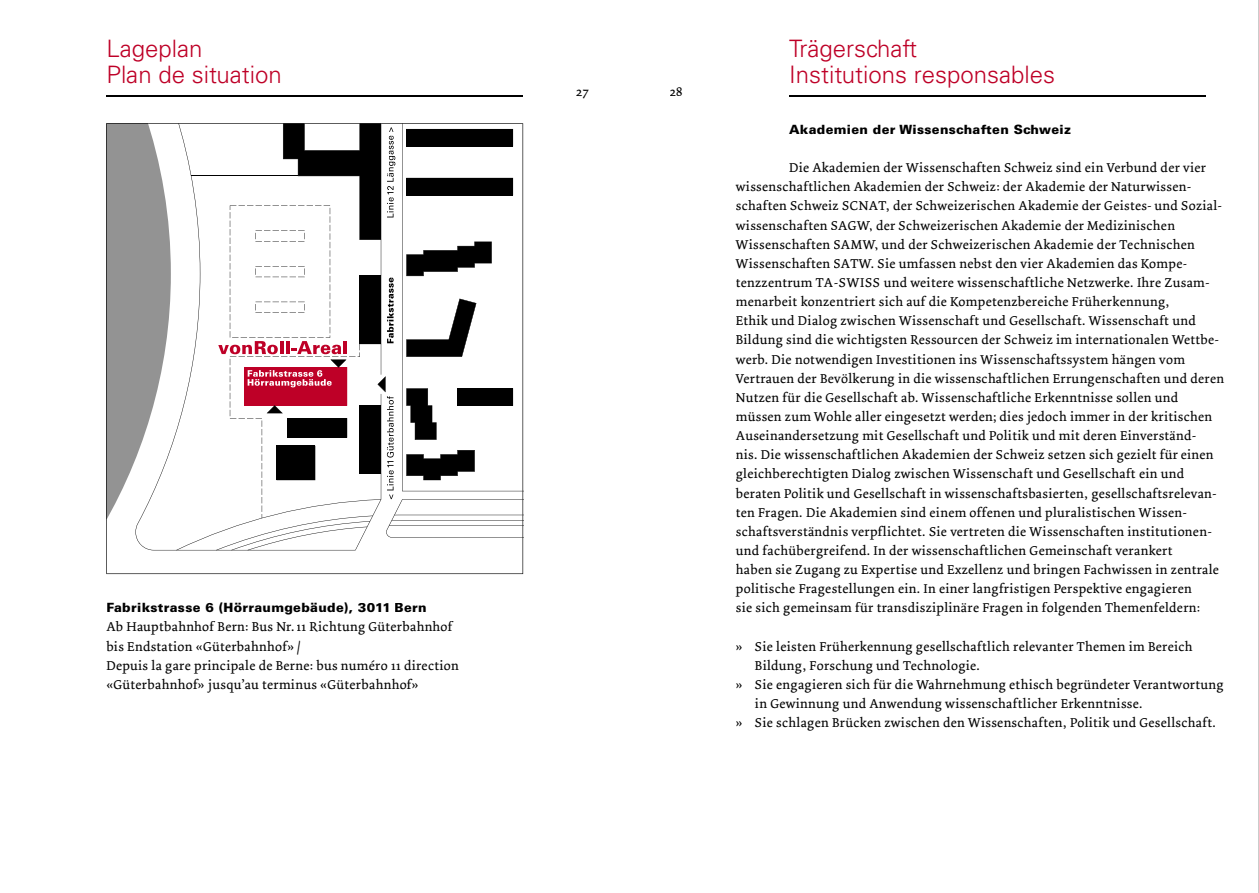
<style>
.page{position:relative;width:1259px;height:893px;background:#fff}
.page>*{position:absolute;margin:0;border:0;box-sizing:border-box;transform-origin:0 0}
.t1{font:300 24px/25.5px "Univers LT";color:#be0027}
.t2{font:13.5px/19.2px "Dolly";letter-spacing:.025em;color:#000}
.t3{font:900 12.75px "Univers LT";letter-spacing:.025em;color:#000}
</style>
<div class="page">
<svg style="left:106px;top:123px;width:417px;height:451px"></svg>
<svg style="left:106px;top:123px;width:65px;height:418px"></svg>
<svg style="left:178px;top:123px;width:345px;height:415px"></svg>
<hr style="left:0;top:0;width:1px;height:893px;background:#cbcbcb">
<hr style="left:106px;top:95px;width:417px;height:1px;background:#000">
<hr style="left:1258px;top:0;width:1px;height:893px;background:#cbcbcb">
<hr style="left:789px;top:95px;width:416px;height:1px;background:#000">
<h1 class="t1" style="left:106px;top:36px;width:177px">Lageplan<br>Plan de situation</h1>
<p class="t3" style="left:106px;top:600px;width:322px">Fabrikstrasse 6 (Hörraumgebäude), 3011 Bern</p>
<p class="t2" style="left:106px;top:618px;width:354px">Ab Hauptbahnhof Bern: Bus Nr.11 Richtung Güterbahnhof bis Endstation «Güterbahnhof» /<br>Depuis la gare principale de Berne: bus numéro 11 direction «Güterbahnhof» jusqu’au terminus «Güterbahnhof»</p>
<p class="t2" style="left:576px;top:82px;width:14px">27</p>
<p class="t2" style="left:670px;top:82px;width:14px">28</p>
<h1 class="t1" style="left:789px;top:36px;width:268px">Trägerschaft<br>Institutions responsables</h1>
<p class="t3" style="left:789px;top:121px;width:284px">Akademien der Wissenschaften Schweiz</p>
<p class="t2" style="left:736px;top:158px;width:490px;text-indent:53px">Die Akademien der Wissenschaften Schweiz sind ein Verbund der vier wissenschaftlichen Akademien der Schweiz: der Akademie der Naturwissen&shy;schaften Schweiz SCNAT, der Schweizerischen Akademie der Geistes- und Sozial&shy;wissenschaften SAGW, der Schweizerischen Akademie der Medizinischen Wissenschaften SAMW, und der Schweizerischen Akademie der Technischen Wissenschaften SATW. Sie umfassen nebst den vier Akademien das Kompe&shy;tenzzentrum TA-SWISS und weitere wissenschaftliche Netzwerke. Ihre Zusam&shy;menarbeit konzentriert sich auf die Kompetenzbereiche Früherkennung,<br>Ethik und Dialog zwischen Wissenschaft und Gesellschaft. Wissenschaft und Bildung sind die wichtigsten Ressourcen der Schweiz im internationalen Wettbe&shy;werb. Die notwendigen Investitionen ins Wissenschaftssystem hängen vom Vertrauen der Bevölkerung in die wissenschaftlichen Errungenschaften und deren Nutzen für die Gesellschaft ab. Wissenschaftliche Erkenntnisse sollen und müssen zum Wohle aller eingesetzt werden; dies jedoch immer in der kritischen Auseinandersetzung mit Gesellschaft und Politik und mit deren Einverständ-<br>nis. Die wissenschaftlichen Akademien der Schweiz setzen sich gezielt für einen gleichberechtigten Dialog zwischen Wissenschaft und Gesellschaft ein und beraten Politik und Gesellschaft in wissenschaftsbasierten, gesellschaftsrelevan&shy;ten Fragen. Die Akademien sind einem offenen und pluralistischen Wissen&shy;schaftsverständnis verpflichtet. Sie vertreten die Wissenschaften institutionen&shy;und fachübergreifend. In der wissenschaftlichen Gemeinschaft verankert<br>haben sie Zugang zu Expertise und Exzellenz und bringen Fachwissen in zentrale politische Fragestellungen ein. In einer langfristigen Perspektive engagieren<br>sie sich gemeinsam für transdisziplinäre Fragen in folgenden Themenfeldern:</p>
<p class="t2" style="left:736px;top:637px;width:458px">» Sie leisten Früherkennung gesellschaftlich relevanter Themen im Bereich</p>
<p class="t2" style="left:755px;top:656px;width:226px">Bildung, Forschung und Technologie.</p>
<p class="t2" style="left:736px;top:675px;width:489px">» Sie engagieren sich für die Wahrnehmung ethisch begründeter Verantwortung</p>
<p class="t2" style="left:755px;top:694px;width:389px">in Gewinnung und Anwendung wissenschaftlicher Erkenntnisse.</p>
<p class="t2" style="left:736px;top:713px;width:481px">» Sie schlagen Brücken zwischen den Wissenschaften, Politik und Gesellschaft.</p>
</div>
